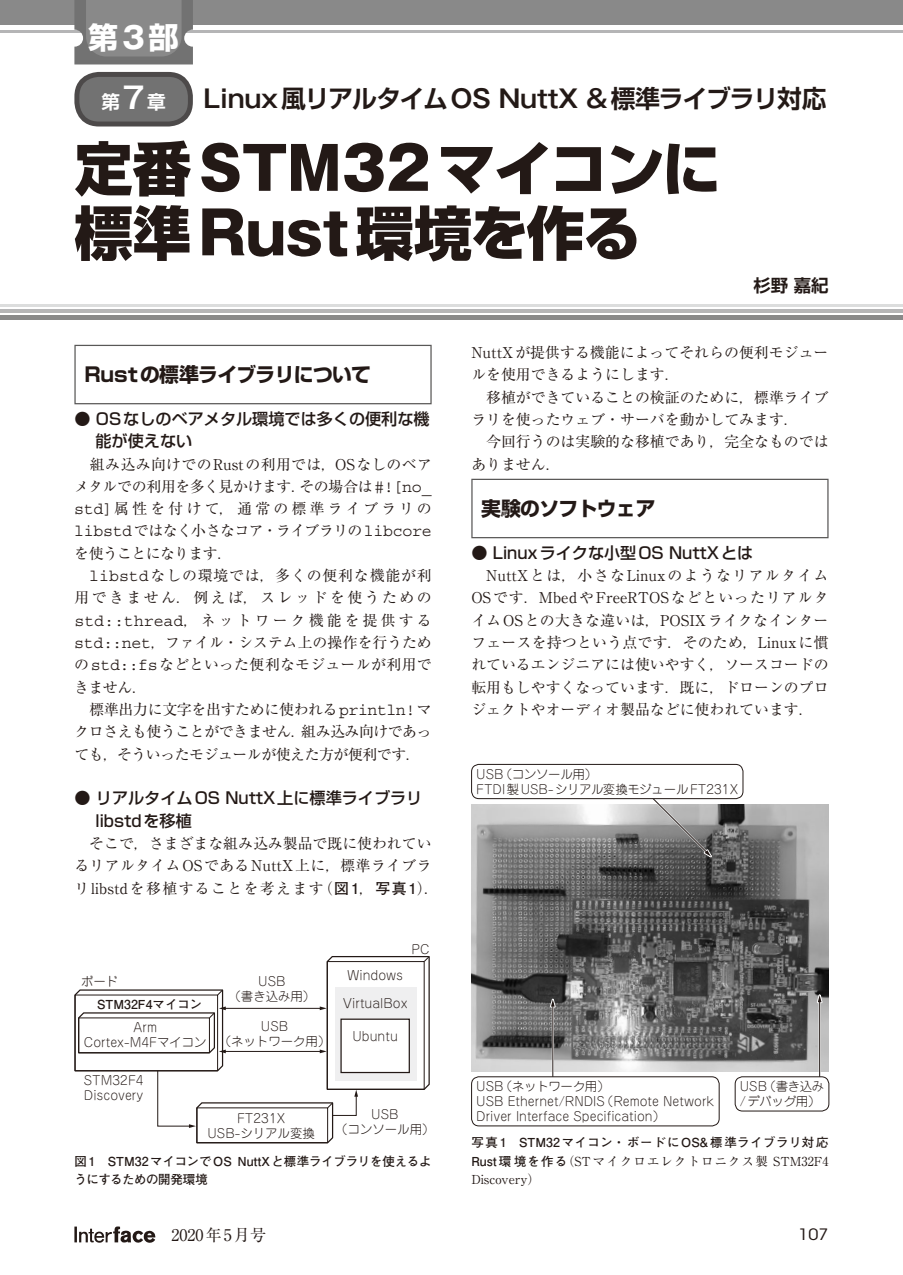
<style>
.page{position:relative;width:903px;height:1275px;background:#fff}
.page>*{position:absolute;margin:0;border:0;box-sizing:border-box;transform-origin:0 0}
.t1{font:800 58.27px/64.6px "Shin Go Pro";letter-spacing:-.035em;color:#231916}
.t2{font:700 29.93px "Shin Go Pro";color:#fff}
.t3{font:700 24.85px "Shin Go Pro De";letter-spacing:-.045em;color:#231916}
.t4{font:700 19.78px "Shin Go Pro";letter-spacing:-.035em;color:#231916}
.t5{font:700 18.55px "Shin Go Pro De";color:#fff}
.t6{font:700 17.32px "Shin Go Pro De";color:#231916}
.t7{font:500 16.1px/22.4px "Shin Go Pro";color:#231916}
.t8{font:16.1px "Ryumin Pro";color:#231916}
.t9{font:15.58px "ITC Avant Garde Std";color:#231916;scale:1.11 1}
.t10{font:14.88px/22.4px "Ryumin Pro";color:#231916;text-align:justify}
.t11{font:14.88px/22.4px "Ryumin Pro";letter-spacing:.02em;color:#231916}
.t12{font:300 12.42px/14.9px "Jun 101 Pro";color:#231916;text-align:center}
.t13{font:700 12.42px/18.6px "Futo Go B101 Pro";color:#231916}
.t14{font:12.42px/18.6px "Ryumin Pro";color:#231916}
.t15{font:700 12.42px "Futo Go B101 Pro";letter-spacing:.04em;color:#231916}
.t16{font:300 12.42px/14.9px "Jun 101 Pro";letter-spacing:-.035em;color:#231916}
.s1{font-family:"Gothic MB101 Pro"}
.s2{font-family:"Gothic MB101 Pro De";font-size:29.75px}
.s3{font-family:"Gothic MB101 Pro De"}
.s4{font-family:"Courier Std";font-size:16.45px}
.s5{font-family:"Futo Go B101 Pro";font-weight:700}
</style>
<div class="page">
<svg style="left:74px;top:1226px;width:81px;height:17px"></svg>
<div style="left:0;top:0;width:903px;height:25px;background:#898989"></div>
<hr style="left:0;top:30px;width:903px;height:2px;background:#b5b5b6">
<div style="left:74px;top:345px;width:358px;height:59px;border:1px solid #595857"></div>
<div style="left:471px;top:479px;width:357px;height:59px;border:1px solid #595857"></div>
<img style="left:471px;top:804px;width:357px;height:268px">
<hr style="left:552px;top:1003px;width:2px;height:91px;background:#fff">
<hr style="left:552px;top:1003px;width:1px;height:91px;background:#231916">
<svg style="left:548px;top:992px;width:9px;height:17px"></svg>
<svg style="left:641px;top:799px;width:75px;height:63px;background:#929191"></svg>
<hr style="left:819px;top:999px;width:2px;height:91px;background:#fff">
<hr style="left:819px;top:999px;width:1px;height:91px;background:#231916">
<svg style="left:815px;top:987px;width:9px;height:18px"></svg>
<div style="left:735px;top:1077px;width:94px;height:34px;background:#fff;border-radius:7px"></div>
<div style="left:735px;top:1076px;width:94px;height:35px;border:1px solid #231916;border-radius:7px"></div>
<div style="left:472px;top:1077px;width:247px;height:49px;background:#fff;border-radius:7px"></div>
<div style="left:471px;top:1076px;width:248px;height:50px;border:1px solid #231916;border-radius:7px"></div>
<div style="left:471px;top:764px;width:272px;height:35px;border:1px solid #231916;border-radius:7px"></div>
<svg style="left:74px;top:956px;width:356px;height:187px"></svg>
<hr style="left:0;top:309px;width:903px;height:4px;background:#b5b5b6">
<div style="left:0;top:315px;width:903px;height:5px;background:#898989"></div>
<hr style="left:0;top:304px;width:903px;height:2px;background:#dcdddd">
<div style="left:77px;top:74px;width:113px;height:50px;background:#727272;border-radius:22px"></div>
<div style="left:74px;top:72px;width:119px;height:54px;border:5px solid #4d4a4a;border-radius:22px"></div>
<svg style="left:74px;top:0;width:119px;height:64px"></svg>
<h2 class="t2" style="left:88px;top:14px;width:92px">第<span class="s1">3</span>部</h2>
<p class="t5" style="left:101px;top:87px;width:66px">第<span class="s2">7</span>章</p>
<h3 class="t3" style="left:203px;top:78px;width:625px"><span class="s3">Linux</span>風リアルタイム<span class="s3">OS NuttX &amp;</span>標準ライブラリ対応</h3>
<h1 class="t1" style="left:74px;top:130px;width:648px">定番<span class="s1">STM32</span>マイコンに標準<span class="s1">Rust</span>環境を作る</h1>
<p class="t6" style="left:753px;top:271px;width:77px">杉野 嘉紀</p>
<h3 class="t4" style="left:84px;top:359px;width:288px">Rust の標準ライブラリについて</h3>
<p class="t7" style="left:95px;top:405px;width:336px;text-indent:-21px">● OSなしのベアメタル環境では多くの便利な機能が使えない</p>
<p class="t10" style="left:74px;top:452px;width:359px">　組み込み向けでのRustの利用では，OSなしのベアメタルでの利用を多く見かけます．その場合は<span class="s4">#![no_ std]</span>属性を付けて，通常の標準ライブラリの<span class="s4">libstd</span>ではなく小さなコア・ライブラリの<span class="s4">libcore</span>を使うことになります．</p>
<p class="t10" style="left:74px;top:563px;width:359px;text-align:left;text-indent:15px"><span class="s4">libstd</span>なしの環境では，多くの便利な機能が利用できません．例えば，スレッドを使うための<span class="s4">std::thread</span>，ネットワーク機能を提供する<span class="s4">std::net</span>，ファイル・システム上の操作を行うための<span class="s4">std::fs</span>などといった便利なモジュールが利用できません．<br>　標準出力に文字を出すために使われる<span class="s4">println!</span>マクロさえも使うことができません．組み込み向けであっても，そういったモジュールが使えた方が便利です．</p>
<p class="t7" style="left:95px;top:785px;width:328px;text-indent:-21px">● リアルタイムOS NuttX上に標準ライブラリlibstdを移植</p>
<p class="t11" style="left:74px;top:831px;width:366px">　そこで，さまざまな組み込み製品で既に使われているリアルタイムOSであるNuttX上に，標準ライブラリlibstdを移植することを考えます（<span class="s5">図1</span>，<span class="s5">写真1</span>）．</p>
<p class="t12" style="left:412px;top:940px;width:19px">PC</p>
<p class="t12" style="left:347px;top:966px;width:58px">Windows</p>
<p class="t12" style="left:343px;top:994px;width:66px">VirtualBox</p>
<p class="t12" style="left:81px;top:972px;width:39px">ボード</p>
<p class="t12" style="left:229px;top:972px;width:88px">USB<br>（書き込み用）</p>
<p class="t12" style="left:219px;top:1017px;width:113px">USB<br>（ネットワーク用）</p>
<p class="t13" style="left:97px;top:993px;width:107px">STM32F4マイコン</p>
<p class="t12" style="left:84px;top:1018px;width:124px">Arm<br>Cortex-M4Fマイコン</p>
<p class="t12" style="left:352px;top:1027px;width:47px">Ubuntu</p>
<p class="t12" style="left:84px;top:1071px;width:61px;text-align:left">STM32F4<br>Discovery</p>
<p class="t12" style="left:208px;top:1109px;width:109px">FT231X<br>USB-シリアル変換</p>
<p class="t12" style="left:335px;top:1106px;width:101px">USB<br>（コンソール用）</p>
<p class="t13" style="left:74px;top:1150px;width:359px">図1　STM32マイコンでOS NuttXと標準ライブラリを使えるようにするための開発環境</p>
<p class="t10" style="left:471px;top:340px;width:359px;text-align:left">NuttXが提供する機能によってそれらの便利モジュールを使用できるようにします．<br>　移植ができていることの検証のために，標準ライブラリを使ったウェブ・サーバを動かしてみます．<br>　今回行うのは実験的な移植であり，完全なものではありません．</p>
<h3 class="t4" style="left:481px;top:493px;width:176px">実験のソフトウェア</h3>
<p class="t7" style="left:471px;top:539px;width:283px">● Linuxライクな小型OS NuttXとは</p>
<p class="t10" style="left:471px;top:563px;width:359px">　NuttXとは，小さなLinuxのようなリアルタイムOSです．MbedやFreeRTOSなどといったリアルタイムOSとの大きな違いは，POSIXライクなインターフェースを持つという点です．そのため，Linuxに慣れているエンジニアには使いやすく，ソースコードの転用もしやすくなっています．既に，ドローンのプロジェクトやオーディオ製品などに使われています．</p>
<p class="t12" style="left:476px;top:765px;width:263px;text-align:left">USB（コンソール用）<br>FTDI製USB-シリアル変換モジュールFT231X</p>
<p class="t12" style="left:476px;top:1078px;width:240px;text-align:left">USB（ネットワーク用）<br>USB Ethernet/RNDIS（Remote Network<br>Driver Interface Specification）</p>
<p class="t16" style="left:740px;top:1078px;width:86px">USB（書き込み/デバッグ用）</p>
<p class="t15" style="left:471px;top:1132px;width:359px">写真1　STM32マイコン・ボードにOS&amp;標準ライブラリ対応</p>
<p class="t14" style="left:471px;top:1151px;width:359px"><span class="s5">Rust環境を作る</span>（STマイクロエレクトロニクス製 STM32F4<br>Discovery）</p>
<p class="t8" style="left:155px;top:1222px;width:112px">　2020年5月号</p>
<p class="t9" style="left:798px;top:1225px;width:29px">107</p>
</div>
